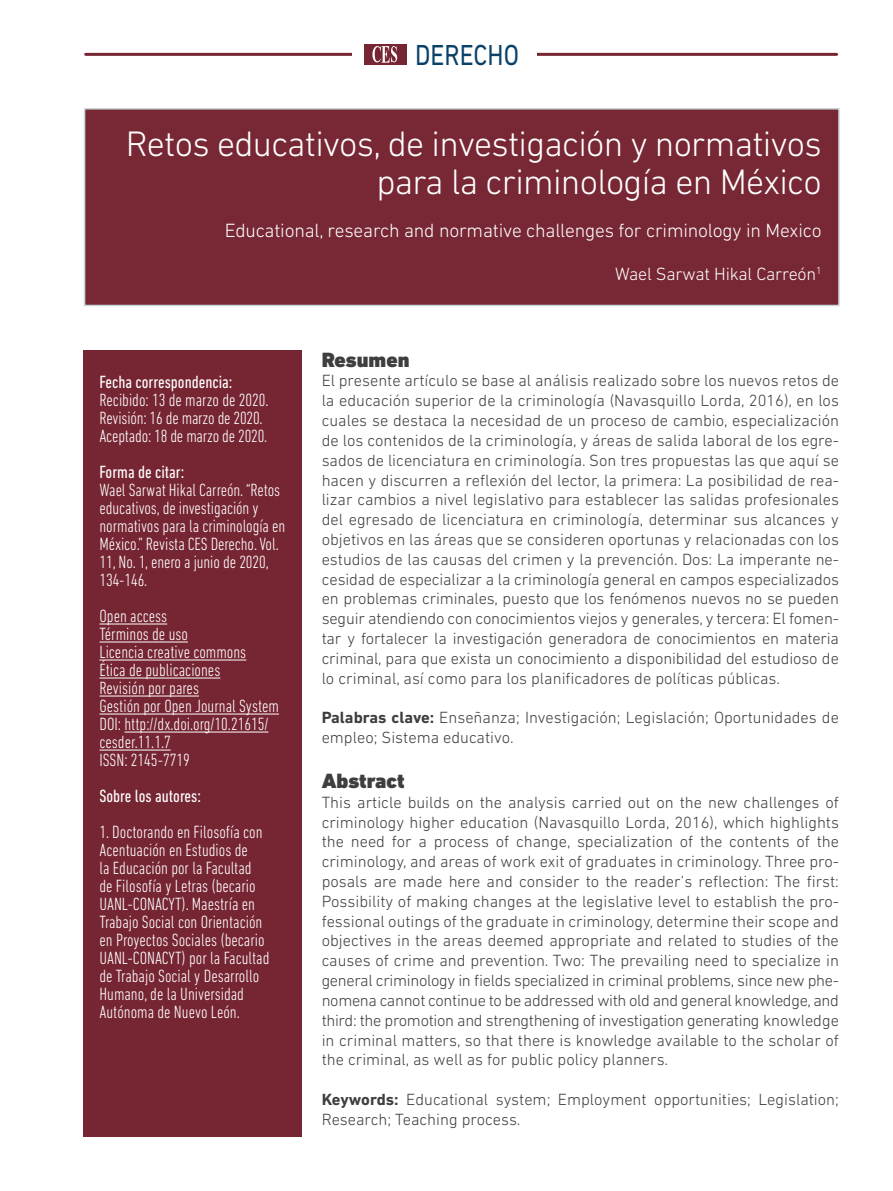
<style>
.page{position:relative;width:893px;height:1191px;background:#fff}
.page>*{position:absolute;margin:0;border:0;box-sizing:border-box;transform-origin:0 0}
.Título{font:300 36px/37.2px "DIN Next LT Pro";letter-spacing:-.02em;color:#fff;text-align:right}
.t1{font:29.4px "DIN Next LT Pro";color:#094169;scale:.84 1}
.Subtítulo{font:900 21px "DIN Next LT Pro";color:#3e3e3f}
.Título_inglés{font:300 19.5px "DIN Next LT Pro";letter-spacing:-.01em;color:#fff}
.t2{font:300 condensed 18px/18px "DIN Next LT Pro";color:#fff}
.t3{font:condensed 18px "DIN Next LT Pro";color:#fff}
.t4{font:300 18px "DIN Next LT Pro";letter-spacing:-.01em;color:#fff}
.Body{font:300 16.5px/19.8px "DIN Next LT Pro";color:#3e3e3f;text-align:justify}
.s1{font-weight:700}
</style>
<div class="page">
<hr style="left:86px;top:53px;width:751px;height:3px;background:#762532">
<div style="left:352px;top:23px;width:184px;height:62px;background:#fff"></div>
<div style="left:364px;top:44px;width:43px;height:21px;background:#762532"></div>
<svg style="left:372px;top:46px;width:25px;height:17px"></svg>
<div style="left:84px;top:108px;width:756px;height:198px;background:#772834;border:2px solid #c9d9d7"></div>
<div style="left:84px;top:351px;width:218px;height:786px;background:#762532"></div>
<hr style="left:99px;top:623px;width:68px;height:1px;background:#fff">
<hr style="left:99px;top:641px;width:89px;height:1px;background:#fff">
<hr style="left:99px;top:659px;width:147px;height:1px;background:#fff">
<hr style="left:99px;top:677px;width:121px;height:1px;background:#fff">
<hr style="left:99px;top:695px;width:100px;height:1px;background:#fff">
<hr style="left:99px;top:713px;width:180px;height:1px;background:#fff">
<hr style="left:124px;top:731px;width:144px;height:1px;background:#fff">
<hr style="left:99px;top:749px;width:72px;height:1px;background:#fff">
<h2 class="t1" style="left:415px;top:38px;width:125px">DERECHO</h2>
<p class="Título" style="left:126px;top:125px;width:697px">Retos educativos, de investigación y normativos para la criminología en México</p>
<p class="Título_inglés" style="left:225px;top:219px;width:598px">Educational, research and normative challenges for criminology in Mexico</p>
<p class="t4" style="left:615px;top:264px;width:208px">Wael Sarwat Hikal Carreón<sup>1</sup></p>
<p class="t3" style="left:99px;top:372px;width:134px">Fecha correspondencia:</p>
<p class="t2" style="left:99px;top:391px;width:171px">Recibido: 13 de marzo de 2020.</p>
<p class="t2" style="left:99px;top:409px;width:165px">Revisión: 16 de marzo de 2020.</p>
<p class="t2" style="left:99px;top:427px;width:169px">Aceptado: 18 de marzo de 2020.</p>
<p class="t3" style="left:99px;top:462px;width:86px">Forma de citar:</p>
<p class="t2" style="left:99px;top:481px;width:187px">Wael Sarwat Hikal Carreón. “Retos educativos, de investigación y normativos para la criminología en<br>México.” Revista CES Derecho. Vol.<br>11, No. 1, enero a junio de 2020,<br>134-146.</p>
<p class="t2" style="left:99px;top:607px;width:69px">Open access</p>
<p class="t2" style="left:99px;top:625px;width:90px">Términos de uso</p>
<p class="t2" style="left:99px;top:643px;width:148px">Licencia creative commons</p>
<p class="t2" style="left:99px;top:661px;width:122px">Ética de publicaciones</p>
<p class="t2" style="left:99px;top:679px;width:101px">Revisión por pares</p>
<p class="t2" style="left:99px;top:697px;width:181px">Gestión por Open Journal System</p>
<p class="t2" style="left:99px;top:715px;width:170px">DOI: http://dx.doi.org/10.21615/ cesder.11.1.7</p>
<p class="t2" style="left:99px;top:751px;width:92px">ISSN: 2145-7719</p>
<p class="t3" style="left:99px;top:786px;width:103px">Sobre los autores:</p>
<p class="t2" style="left:99px;top:823px;width:171px">1. Doctorando en Filosofía con<br>Acentuación en Estudios de<br>la Educación por la Facultad<br>de Filosofía y Letras (becario<br>UANL-CONACYT). Maestría en<br>Trabajo Social con Orientación en Proyectos Sociales (becario<br>UANL-CONACYT) por la Facultad de Trabajo Social y Desarrollo<br>Humano, de la Universidad<br>Autónoma de Nuevo León.</p>
<p class="Subtítulo" style="left:322px;top:347px;width:89px">Resumen</p>
<p class="Body" style="left:322px;top:371px;width:519px">El presente artículo se base al análisis realizado sobre los nuevos retos de la educación superior de la criminología (Navasquillo Lorda, 2016), en los cuales se destaca la necesidad de un proceso de cambio, especialización de los contenidos de la criminología, y áreas de salida laboral de los egre&shy;sados de licenciatura en criminología. Son tres propuestas las que aquí se hacen y discurren a reflexión del lector, la primera: La posibilidad de rea&shy;lizar cambios a nivel legislativo para establecer las salidas profesionales del egresado de licenciatura en criminología, determinar sus alcances y objetivos en las áreas que se consideren oportunas y relacionadas con los estudios de las causas del crimen y la prevención. Dos: La imperante ne&shy;cesidad de especializar a la criminología general en campos especializados en problemas criminales, puesto que los fenómenos nuevos no se pueden seguir atendiendo con conocimientos viejos y generales, y tercera: El fomen&shy;tar y fortalecer la investigación generadora de conocimientos en materia criminal, para que exista un conocimiento a disponibilidad del estudioso de lo criminal, así como para los planificadores de políticas públicas.</p>
<p class="Body" style="left:322px;top:707px;width:519px"><span class="s1">Palabras clave:</span> Enseñanza; Investigación; Legislación; Oportunidades de empleo; Sistema educativo.</p>
<p class="Subtítulo" style="left:322px;top:768px;width:84px">Abstract</p>
<p class="Body" style="left:322px;top:792px;width:519px">This article builds on the analysis carried out on the new challenges of criminology higher education (Navasquillo Lorda, 2016), which highlights the need for a process of change, specialization of the contents of the criminology, and areas of work exit of graduates in criminology. Three pro&shy;posals are made here and consider to the reader’s reflection: The first:<br>Possibility of making changes at the legislative level to establish the pro&shy;fessional outings of the graduate in criminology, determine their scope and objectives in the areas deemed appropriate and related to studies of the causes of crime and prevention. Two: The prevailing need to specialize in general criminology in fields specialized in criminal problems, since new phe&shy;nomena cannot continue to be addressed with old and general knowledge, and third: the promotion and strengthening of investigation generating knowledge in criminal matters, so that there is knowledge available to the scholar of the criminal, as well as for public policy planners.</p>
<p class="Body" style="left:322px;top:1089px;width:519px"><span class="s1">Keywords:</span> Educational system; Employment opportunities; Legislation;<br>Research; Teaching process.</p>
</div>
